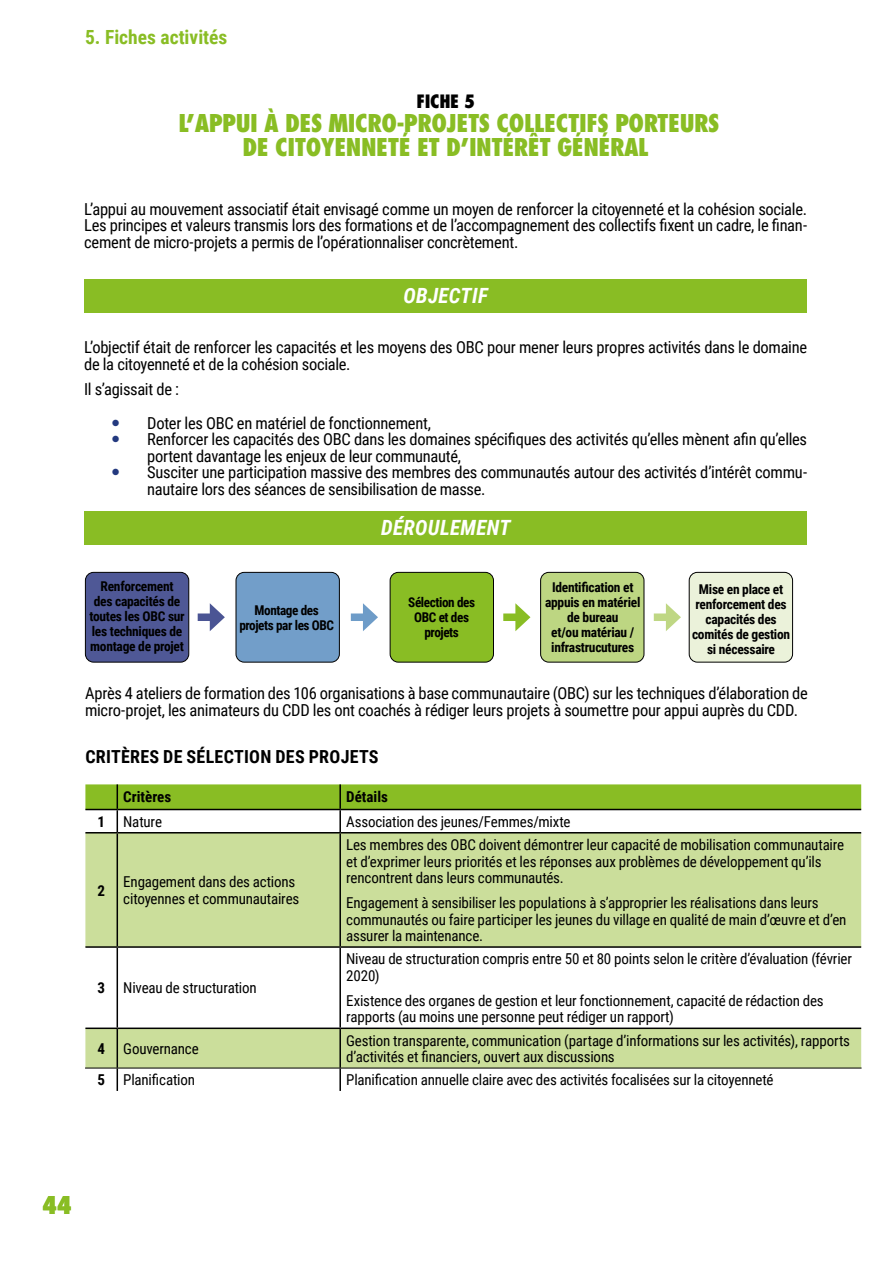
<style>
.page{position:relative;width:893px;height:1263px;background:#fff}
.page>*{position:absolute;margin:0;border:0;box-sizing:border-box;transform-origin:0 0}
.t1{font:800 condensed 24px/24px "Futura LT";letter-spacing:-.02em;color:#89bd24;text-align:center}
.t2{font:italic 700 21px "Roboto Condensed";letter-spacing:.015em;color:#fff}
.t3{font:700 19.5px "Roboto Condensed";color:#89bd24}
.t4{font:700 18px "Roboto Condensed";letter-spacing:.015em;color:#000}
.t5{font:800 condensed 18px "Futura LT";letter-spacing:-.02em;color:#000}
.t6{font:16.5px/16.5px "Roboto Condensed";letter-spacing:-.015em;color:#000}
.t7{font:15px/16.5px "Roboto Condensed";letter-spacing:-.01em;color:#000}
.t8{font:700 15px "Roboto Condensed";color:#000}
.t9{font:700 13.5px/15px "Roboto Condensed";letter-spacing:-.02em;color:#000;text-align:center}
.s1{font-weight:700}
</style>
<div class="page">
<div style="left:84px;top:279px;width:723px;height:33px;background:#89bd24"></div>
<div style="left:84px;top:511px;width:723px;height:34px;background:#89bd24"></div>
<svg style="left:85px;top:833px;width:776px;height:235px;fill:#cbde9b"></svg>
<svg style="left:85px;top:784px;width:776px;height:48px"></svg>
<hr style="left:340px;top:809px;width:521px;height:1px;background:#000">
<hr style="left:339px;top:810px;width:2px;height:22px;background:#000">
<hr style="left:85px;top:832px;width:32px;height:1px;background:#000">
<hr style="left:117px;top:832px;width:223px;height:1px;background:#000">
<hr style="left:117px;top:833px;width:1px;height:113px;background:#000">
<hr style="left:340px;top:832px;width:521px;height:1px;background:#000">
<hr style="left:339px;top:833px;width:2px;height:113px;background:#000">
<hr style="left:85px;top:946px;width:32px;height:2px;background:#000">
<hr style="left:117px;top:946px;width:223px;height:2px;background:#000">
<hr style="left:117px;top:948px;width:1px;height:79px;background:#000">
<hr style="left:340px;top:946px;width:521px;height:2px;background:#000">
<hr style="left:339px;top:948px;width:2px;height:79px;background:#000">
<hr style="left:85px;top:1027px;width:32px;height:2px;background:#000">
<hr style="left:117px;top:1027px;width:223px;height:2px;background:#000">
<hr style="left:117px;top:1029px;width:1px;height:39px;background:#000">
<hr style="left:340px;top:1027px;width:521px;height:2px;background:#000">
<hr style="left:339px;top:1029px;width:2px;height:39px;background:#000">
<svg style="left:117px;top:1069px;width:1px;height:22px"></svg>
<hr style="left:339px;top:1068px;width:2px;height:23px;background:#000">
<hr style="left:85px;top:1068px;width:32px;height:1px;background:#000">
<hr style="left:117px;top:1068px;width:223px;height:1px;background:#000">
<hr style="left:340px;top:1068px;width:522px;height:1px;background:#000">
<div style="left:85px;top:572px;width:104px;height:90px;background:#4f5896;border-radius:8px"></div>
<div style="left:85px;top:572px;width:104px;height:90px;border:1px solid #000;border-radius:8px"></div>
<div style="left:541px;top:572px;width:103px;height:90px;background:#bdd682;border-radius:8px"></div>
<div style="left:540px;top:572px;width:104px;height:90px;border:1px solid #000;border-radius:8px"></div>
<div style="left:503px;top:613px;width:18px;height:8px;background:#89bd24"></div>
<svg style="left:515px;top:603px;width:15px;height:28px"></svg>
<div style="left:351px;top:613px;width:18px;height:8px;background:#6e9cc8"></div>
<svg style="left:363px;top:603px;width:15px;height:28px"></svg>
<div style="left:654px;top:613px;width:18px;height:8px;background:#bfd784"></div>
<svg style="left:666px;top:603px;width:15px;height:28px"></svg>
<div style="left:236px;top:572px;width:103px;height:90px;background:#729ec9;border-radius:8px"></div>
<div style="left:236px;top:572px;width:104px;height:90px;border:1px solid #000;border-radius:8px"></div>
<div style="left:390px;top:572px;width:103px;height:90px;background:#89bd24;border-radius:8px"></div>
<div style="left:390px;top:572px;width:104px;height:90px;border:1px solid #000;border-radius:8px"></div>
<div style="left:198px;top:613px;width:18px;height:8px;background:#4b5594"></div>
<svg style="left:210px;top:603px;width:15px;height:28px"></svg>
<div style="left:689px;top:572px;width:104px;height:90px;background:#ebf2da;border-radius:8px"></div>
<div style="left:689px;top:572px;width:104px;height:90px;border:1px solid #000;border-radius:8px"></div>
<p class="t3" style="left:85px;top:24px;width:144px">5. Fiches activités</p>
<p class="t5" style="left:416px;top:90px;width:60px">FICHE 5</p>
<h1 class="t1" style="left:178px;top:111px;width:543px">L’APPUI À DES MICRO-PROJETS COLLECTIFS PORTEURS<br>DE CITOYENNETÉ ET D’INTÉRÊT GÉNÉRAL</h1>
<p class="t6" style="left:84px;top:200px;width:724px;text-align:justify">L’appui au mouvement associatif était envisagé comme un moyen de renforcer la citoyenneté et la cohésion sociale.<br>Les principes et valeurs transmis lors des formations et de l’accompagnement des collectifs fixent un cadre, le finan&shy;cement de micro-projets a permis de l’opérationnaliser concrètement.</p>
<p class="t2" style="left:403px;top:281px;width:86px">OBJECTIF</p>
<p class="t6" style="left:84px;top:339px;width:724px">L’objectif était de renforcer les capacités et les moyens des OBC pour mener leurs propres activités dans le domaine de la citoyenneté et de la cohésion sociale.</p>
<p class="t6" style="left:147px;top:372px;width:285px;line-height:33.5px;text-indent:-63px">Il s’agissait de :<br>Doter les OBC en matériel de fonctionnement,</p>
<p class="t6" style="left:147px;top:430px;width:661px">Renforcer les capacités des OBC dans les domaines spécifiques des activités qu’elles mènent afin qu’elles portent davantage les enjeux de leur communauté,<br>Susciter une participation massive des membres des communautés autour des activités d’intérêt commu&shy;nautaire lors des séances de sensibilisation de masse.</p>
<p class="t2" style="left:381px;top:513px;width:131px">DÉROULEMENT</p>
<p class="t9" style="left:89px;top:578px;width:97px">Renforcement<br>des capacités de toutes les OBC sur les techniques de montage de projet</p>
<p class="t9" style="left:545px;top:579px;width:97px">Identification et appuis en matériel de bureau<br>et/ou matériau / infrastrucutures</p>
<p class="t9" style="left:239px;top:602px;width:96px">Montage des projets par les OBC</p>
<p class="t9" style="left:408px;top:594px;width:68px">Sélection des<br>OBC et des projets</p>
<p class="t9" style="left:692px;top:581px;width:100px">Mise en place et renforcement des capacités des comités de gestion si nécessaire</p>
<p class="t6" style="left:85px;top:684px;width:724px">Après 4 ateliers de formation des 106 organisations à base communautaire (OBC) sur les techniques d’élaboration de micro-projet, les animateurs du CDD les ont coachés à rédiger leurs projets à soumettre pour appui auprès du CDD.</p>
<p class="t4" style="left:85px;top:744px;width:295px">CRITÈRES DE SÉLECTION DES PROJETS</p>
<p class="t8" style="left:123px;top:786px;width:49px">Critères</p>
<p class="t8" style="left:346px;top:786px;width:43px">Détails</p>
<p class="t7" style="left:98px;top:813px;width:66px"><span class="s1">1</span> Nature</p>
<p class="t7" style="left:346px;top:813px;width:226px">Association des jeunes/Femmes/mixte</p>
<p class="t8" style="left:98px;top:880px;width:9px">2</p>
<p class="t7" style="left:123px;top:873px;width:177px">Engagement dans des actions citoyennes et communautaires</p>
<p class="t7" style="left:98px;top:979px;width:161px"><span class="s1">3</span> Niveau de structuration</p>
<p class="t7" style="left:346px;top:836px;width:499px">Les membres des OBC doivent démontrer leur capacité de mobilisation communautaire et d’exprimer leurs priorités et les réponses aux problèmes de développement qu’ils rencontrent dans leurs communautés.</p>
<p class="t7" style="left:346px;top:894px;width:502px">Engagement à sensibiliser les populations à s’approprier les réalisations dans leurs communautés ou faire participer les jeunes du village en qualité de main d’œuvre et d’en assurer la maintenance.</p>
<p class="t7" style="left:346px;top:950px;width:507px">Niveau de structuration compris entre 50 et 80 points selon le critère d’évaluation (février<br>2020)</p>
<p class="t7" style="left:346px;top:992px;width:479px">Existence des organes de gestion et leur fonctionnement, capacité de rédaction des rapports (au moins une personne peut rédiger un rapport)</p>
<p class="t7" style="left:98px;top:1040px;width:103px"><span class="s1">4</span> Gouvernance</p>
<p class="t7" style="left:346px;top:1031px;width:505px">Gestion transparente, communication (partage d’informations sur les activités), rapports d’activités et financiers, ouvert aux discussions</p>
<p class="t7" style="left:98px;top:1071px;width:99px"><span class="s1">5</span> Planification</p>
<p class="t7" style="left:346px;top:1071px;width:429px">Planification annuelle claire avec des activités focalisées sur la citoyenneté</p>
<h1 class="t1" style="left:43px;top:1193px;width:30px">44</h1>
</div>
